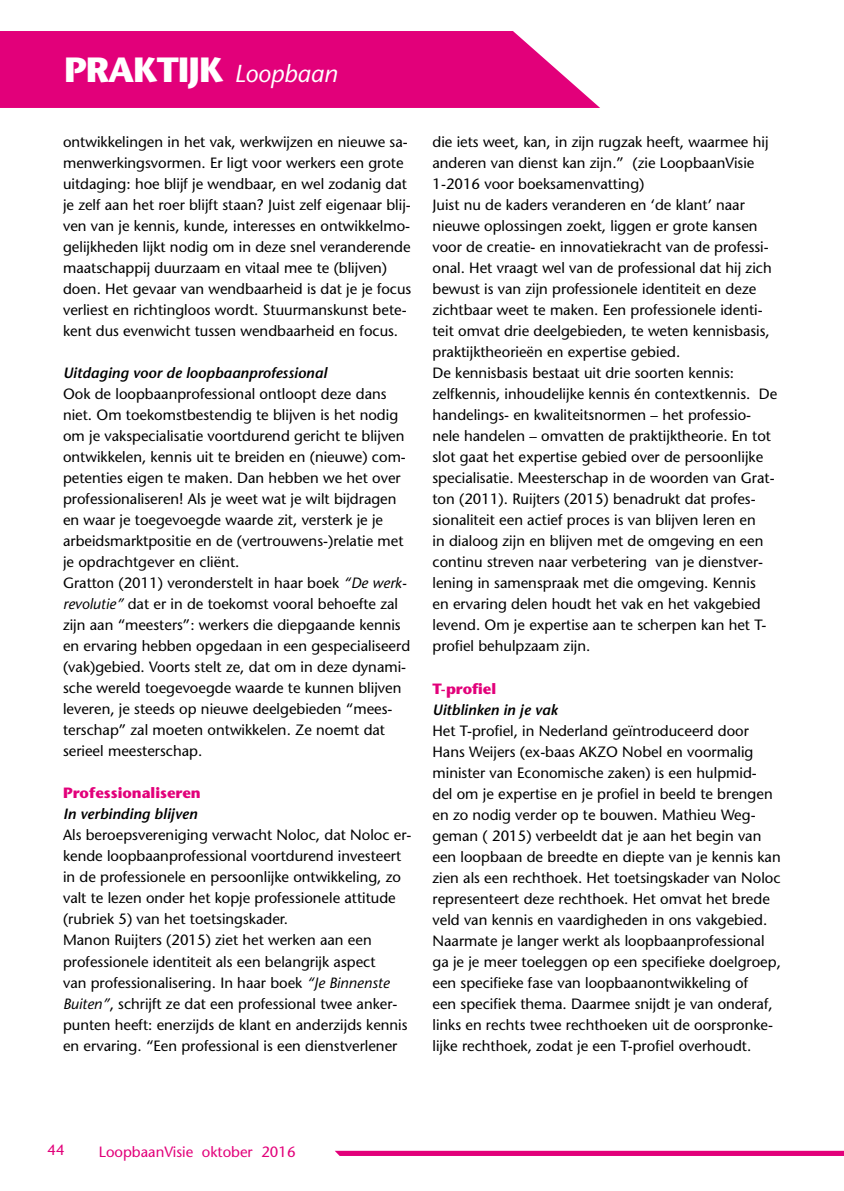
<style>
.page{position:relative;width:844px;height:1191px;background:#fff}
.page>*{position:absolute;margin:0;border:0;box-sizing:border-box;transform-origin:0 0}
.t1{font:700 35px "Stone Sans";letter-spacing:-.03em;color:#fff}
.t2{font:italic 24.5px "Stone Sans";color:#fff}
.t3{font:14.88px/21px "Stone Sans";color:#000}
.t4{font:italic 600 14.88px "Stone Sans";color:#000}
.t5{font:700 14.88px "Stone Sans";color:#e2007a}
.t6{font:14.88px "Stone Sans";color:#e2007a}
.s1{font-style:italic}
</style>
<div class="page">
<svg style="left:0;top:31px;width:600px;height:77px;background:#e41283"></svg>
<svg style="left:335px;top:1150px;width:508px;height:6px;background:#e5248c"></svg>
<h1 class="t1" style="left:64px;top:48px;width:161px">PRAKTIJK</h1>
<h2 class="t2" style="left:234px;top:59px;width:104px">Loopbaan</h2>
<p class="t3" style="left:63px;top:131px;width:350px">ontwikkelingen in het vak, werkwijzen en nieuwe sa&shy;menwerkingsvormen. Er ligt voor werkers een grote uitdaging: hoe blijf je wendbaar, en wel zodanig dat je zelf aan het roer blijft staan? Juist zelf eigenaar blij&shy;ven van je kennis, kunde, interesses en ontwikkelmo&shy;gelijkheden lijkt nodig om in deze snel veranderende maatschappij duurzaam en vitaal mee te (blijven) doen. Het gevaar van wendbaarheid is dat je je focus verliest en richtingloos wordt. Stuurmanskunst bete&shy;kent dus evenwicht tussen wendbaarheid en focus.</p>
<p class="t4" style="left:63px;top:364px;width:265px">Uitdaging voor de loopbaanprofessional</p>
<p class="t3" style="left:63px;top:383px;width:348px">Ook de loopbaanprofessional ontloopt deze dans niet. Om toekomstbestendig te blijven is het nodig om je vakspecialisatie voortdurend gericht te blijven ontwikkelen, kennis uit te breiden en (nieuwe) com&shy;petenties eigen te maken. Dan hebben we het over professionaliseren! Als je weet wat je wilt bijdragen en waar je toegevoegde waarde zit, versterk je je arbeidsmarktpositie en de (vertrouwens-)relatie met je opdrachtgever en cliënt.<br>Gratton (2011) veronderstelt in haar boek <span class="s1">“De werk&shy;revolutie”</span> dat er in de toekomst vooral behoefte zal zijn aan “meesters”: werkers die diepgaande kennis en ervaring hebben opgedaan in een gespecialiseerd (vak)gebied. Voorts stelt ze, dat om in deze dynami&shy;sche wereld toegevoegde waarde te kunnen blijven leveren, je steeds op nieuwe deelgebieden “mees&shy;terschap” zal moeten ontwikkelen. Ze noemt dat serieel meesterschap.</p>
<p class="t5" style="left:63px;top:784px;width:139px">Professionaliseren</p>
<p class="t4" style="left:63px;top:805px;width:136px">In verbinding blijven</p>
<p class="t3" style="left:63px;top:824px;width:350px">Als beroepsvereniging verwacht Noloc, dat Noloc er&shy;kende loopbaanprofessional voortdurend investeert in de professionele en persoonlijke ontwikkeling, zo valt te lezen onder het kopje professionele attitude (rubriek 5) van het toetsingskader.<br>Manon Ruijters (2015) ziet het werken aan een professionele identiteit als een belangrijk aspect<br>van professionalisering. In haar boek <span class="s1">“Je Binnenste Buiten”</span>, schrijft ze dat een professional twee anker&shy;punten heeft: enerzijds de klant en anderzijds kennis en ervaring. “Een professional is een dienstverlener</p>
<p class="t3" style="left:432px;top:131px;width:346px">die iets weet, kan, in zijn rugzak heeft, waarmee hij anderen van dienst kan zijn.” (zie LoopbaanVisie 1-2016 voor boeksamenvatting)<br>Juist nu de kaders veranderen en ‘de klant’ naar nieuwe oplossingen zoekt, liggen er grote kansen voor de creatie- en innovatiekracht van de professi&shy;onal. Het vraagt wel van de professional dat hij zich bewust is van zijn professionele identiteit en deze zichtbaar weet te maken. Een professionele identi&shy;teit omvat drie deelgebieden, te weten kennisbasis, praktijktheorieën en expertise gebied.<br>De kennisbasis bestaat uit drie soorten kennis: zelfkennis, inhoudelijke kennis én contextkennis. De handelings- en kwaliteitsnormen – het professio&shy;nele handelen – omvatten de praktijktheorie. En tot slot gaat het expertise gebied over de persoonlijke specialisatie. Meesterschap in de woorden van Grat&shy;ton (2011). Ruijters (2015) benadrukt dat profes&shy;sionaliteit een actief proces is van blijven leren en<br>in dialoog zijn en blijven met de omgeving en een continu streven naar verbetering van je dienstver&shy;lening in samenspraak met die omgeving. Kennis<br>en ervaring delen houdt het vak en het vakgebied levend. Om je expertise aan te scherpen kan het T&shy;profiel behulpzaam zijn.</p>
<p class="t5" style="left:432px;top:679px;width:65px">T-profiel</p>
<p class="t4" style="left:432px;top:700px;width:127px">Uitblinken in je vak</p>
<p class="t3" style="left:432px;top:719px;width:350px">Het T-profiel, in Nederland geïntroduceerd door Hans Weijers (ex-baas AKZO Nobel en voormalig minister van Economische zaken) is een hulpmid-<br>del om je expertise en je profiel in beeld te brengen en zo nodig verder op te bouwen. Mathieu Weg&shy;geman ( 2015) verbeeldt dat je aan het begin van een loopbaan de breedte en diepte van je kennis kan zien als een rechthoek. Het toetsingskader van Noloc representeert deze rechthoek. Het omvat het brede veld van kennis en vaardigheden in ons vakgebied.<br>Naarmate je langer werkt als loopbaanprofessional ga je je meer toeleggen op een specifieke doelgroep, een specifieke fase van loopbaanontwikkeling of<br>een specifiek thema. Daarmee snijdt je van onderaf, links en rechts twee rechthoeken uit de oorspronke&shy;lijke rechthoek, zodat je een T-profiel overhoudt.</p>
<p class="t6" style="left:47px;top:1141px;width:19px">44</p>
<p class="t6" style="left:99px;top:1142px;width:198px">LoopbaanVisie oktober 2016</p>
</div>
